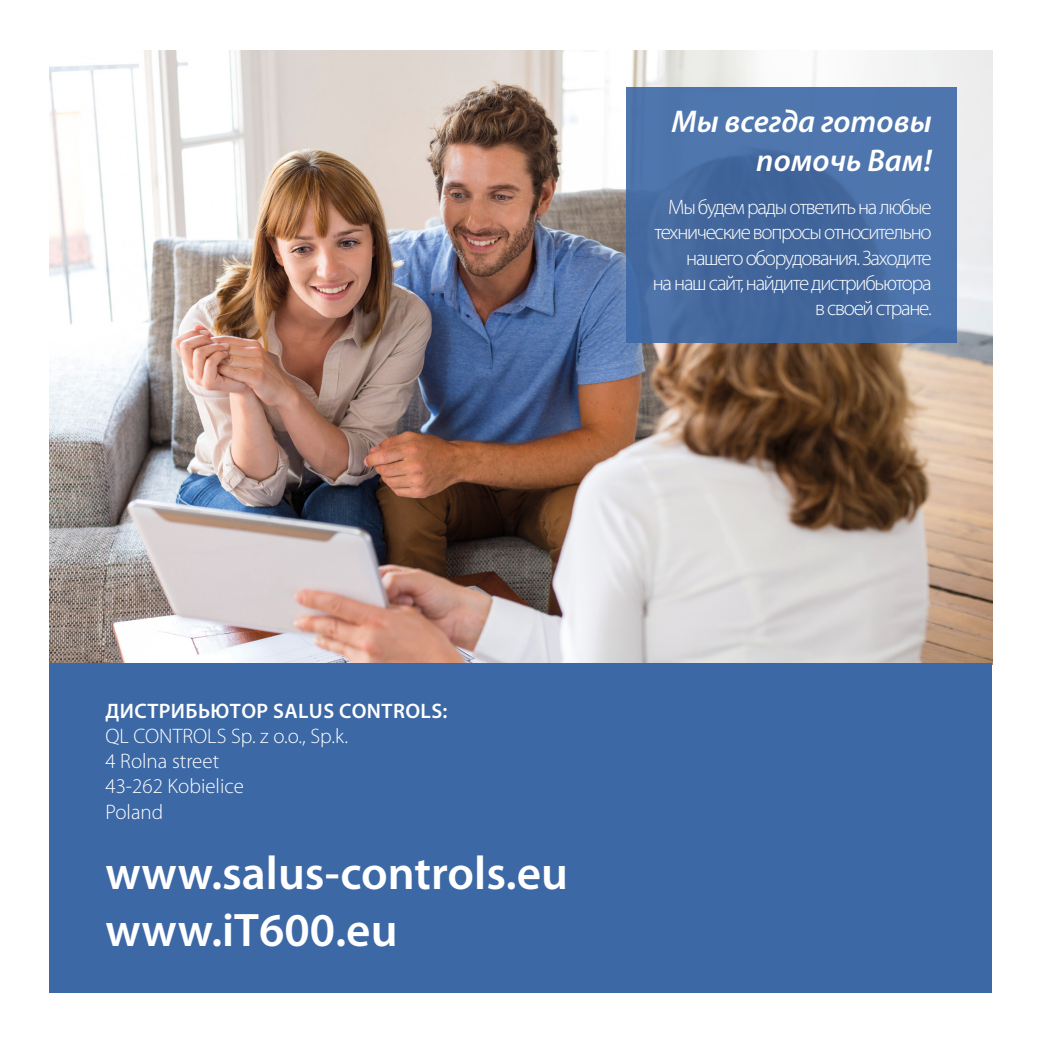
<style>
.page{position:relative;width:1042px;height:1042px;background:#fff}
.page>*{position:absolute;margin:0;border:0;box-sizing:border-box;transform-origin:0 0}
.t1{font:600 47.25px "Myriad Pro";color:#fff}
.t2{font:italic 600 31.5px/38.5px "Myriad Pro";color:#fff;text-align:right}
.text_15_pt{font:300 21px/25.2px "Myriad Pro";letter-spacing:-.06em;color:#fff;text-align:right}
.text_15_pt-2{font:300 21px "Myriad Pro";color:#fff}
.t3{font:600 21px "Myriad Pro";letter-spacing:.02em;color:#fff}
</style>
<div class="page">
<img style="left:50px;top:51px;width:942px;height:612px">
<div style="left:50px;top:663px;width:942px;height:329px;background:#3c68a6"></div>
<div style="left:626px;top:87px;width:330px;height:255px;background:linear-gradient(to right,#466ba1,#4b71a9)"></div>
<p class="t2" style="left:671px;top:102px;width:262px">Мы всегда готовы помочь Вам!</p>
<p class="text_15_pt" style="left:653px;top:195px;width:280px">Мы будем рады ответить на любые технические вопросы относительно нашего оборудования. Заходите<br>на наш сайт, найдите дистрибьютора в своей стране.</p>
<p class="t3" style="left:106px;top:697px;width:343px">ДИСТРИБЬЮТОР SALUS CONTROLS:</p>
<p class="text_15_pt-2" style="left:105px;top:724px;width:244px">QL CONTROLS Sp. z o.o., Sp.k.</p>
<p class="text_15_pt-2" style="left:105px;top:750px;width:115px">4 Rolna street</p>
<p class="text_15_pt-2" style="left:105px;top:775px;width:140px">43-262 Kobielice</p>
<p class="text_15_pt" style="left:105px;top:799px;width:59px">Poland</p>
<p class="t1" style="left:105px;top:843px;width:464px">www.salus-controls.eu</p>
<p class="t1" style="left:105px;top:900px;width:294px">www.iT600.eu</p>
</div>
